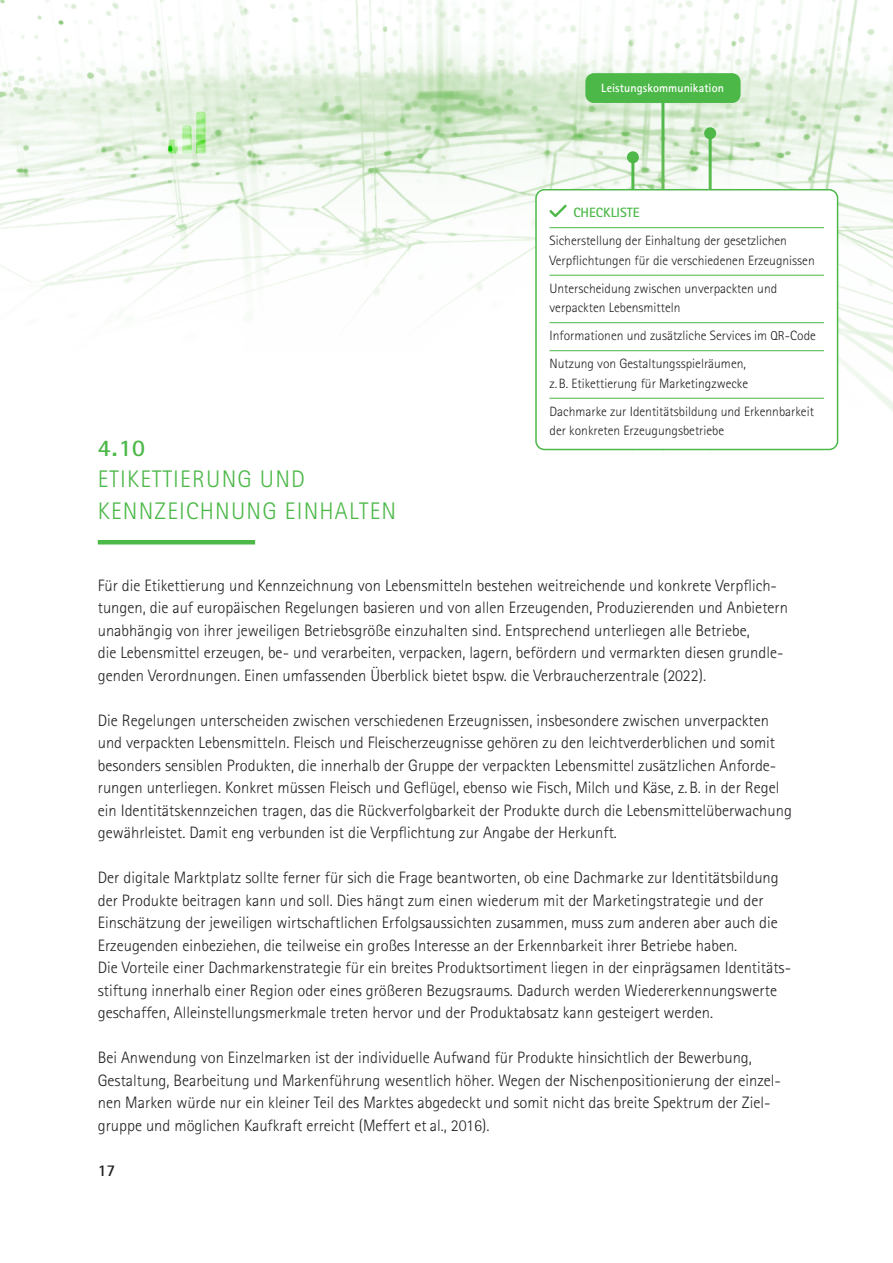
<style>
.page{position:relative;width:893px;height:1263px;background:#fff}
.page>*{position:absolute;margin:0;border:0;box-sizing:border-box;transform-origin:0 0}
.t1{font:300 24px/31.5px "Rotis Sans Serif Std";letter-spacing:.05em;color:#4cb848}
.t2{font:700 24px "Rotis Sans Serif Std";color:#4cb848}
.t3{font:300 16.5px/22.5px "Rotis Sans Serif Std";color:#231f20}
.t4{font:700 16.5px "Rotis Sans Serif Std";color:#231f20}
.t5{font:300 13.5px/28px "Rotis Sans Serif Std";color:#231f20}
.t6{font:700 12px "Rotis Sans Serif Std";letter-spacing:.005em;color:#fff}
.s1{font-weight:700;color:#4cb848}
.s2{font-size:12.9px}
</style>
<div class="page">
<img style="left:0;top:0;width:893px;height:163px">
<hr style="left:98px;top:540px;width:157px;height:4px;background:#4cb848">
<svg style="left:168px;top:112px;width:38px;height:41px;background:#c4edb7"></svg>
<svg style="left:627px;top:151px;width:12px;height:12px"></svg>
<hr style="left:661px;top:100px;width:3px;height:356px;background:#fff">
<hr style="left:709px;top:133px;width:3px;height:321px;background:#fff">
<svg style="left:704px;top:127px;width:12px;height:12px"></svg>
<hr style="left:549px;top:227px;width:275px;height:1px;background:#4cb848">
<hr style="left:549px;top:275px;width:275px;height:1px;background:#4cb848">
<hr style="left:549px;top:322px;width:275px;height:1px;background:#4cb848">
<hr style="left:549px;top:350px;width:275px;height:1px;background:#4cb848">
<hr style="left:549px;top:398px;width:275px;height:1px;background:#4cb848">
<svg style="left:549px;top:204px;width:18px;height:13px"></svg>
<div style="left:535px;top:189px;width:303px;height:261px;border:2px solid #4cb848;border-radius:9px"></div>
<div style="left:585px;top:73px;width:156px;height:30px;background:#4cb848;border-radius:9px"></div>
<p class="t6" style="left:601px;top:81px;width:124px">Leistungskommunikation</p>
<p class="t2" style="left:98px;top:432px;width:49px">4.10</p>
<h2 class="t1" style="left:98px;top:463px;width:300px">ETIKETTIERUNG UND<br>KENNZEICHNUNG EINHALTEN</h2>
<p class="t5" style="left:549px;top:198px;width:239px;text-indent:24px"><span class="s1">CHECKLISTE<br></span>Sicherstellung der Einhaltung der gesetzlichen</p>
<p class="t5" style="left:549px;top:246px;width:267px">Verpfichtungen für die verschiedenen Erzeugnissen<br>Unterscheidung zwischen unverpackten und</p>
<p class="t5" style="left:549px;top:293px;width:268px">verpackten Lebensmitteln<br>Informationen und zusätzliche Services im <span class="s2">QR</span>-Code<br>Nutzung von Gestaltungsspielräumen,</p>
<p class="t5" style="left:549px;top:369px;width:266px">z. B. Etikettierung für Marketingzwecke<br>Dachmarke zur Identitätsbildung und Erkennbarkeit</p>
<p class="t5" style="left:549px;top:416px;width:176px">der konkreten Erzeugungsbetriebe</p>
<p class="t3" style="left:98px;top:574px;width:692px">Für die Etikettierung und Kennzeichnung von Lebensmitteln bestehen weitreichende und konkrete Verpfich&shy;tungen, die auf europäischen Regelungen basieren und von allen Erzeugenden, Produzierenden und Anbietern unabhängig von ihrer jeweiligen Betriebsgröße einzuhalten sind. Entsprechend unterliegen alle Betriebe,<br>die Lebensmittel erzeugen, be- und verarbeiten, verpacken, lagern, befördern und vermarkten diesen grundle&shy;genden Verordnungen. Einen umfassenden Überblick bietet bspw. die Verbraucherzentrale (2022).</p>
<p class="t3" style="left:98px;top:709px;width:696px">Die Regelungen unterscheiden zwischen verschiedenen Erzeugnissen, insbesondere zwischen unverpackten und verpackten Lebensmitteln. Fleisch und Fleischerzeugnisse gehören zu den leichtverderblichen und somit besonders sensiblen Produkten, die innerhalb der Gruppe der verpackten Lebensmittel zusätzlichen Anforde&shy;rungen unterliegen. Konkret müssen Fleisch und Gefügel, ebenso wie Fisch, Milch und Käse, z. B. in der Regel ein Identitätskennzeichen tragen, das die Rückverfolgbarkeit der Produkte durch die Lebensmittelüberwachung gewährleistet. Damit eng verbunden ist die Verpfichtung zur Angabe der Herkunft.</p>
<p class="t3" style="left:98px;top:866px;width:695px">Der digitale Marktplatz sollte ferner für sich die Frage beantworten, ob eine Dachmarke zur Identitätsbildung der Produkte beitragen kann und soll. Dies hängt zum einen wiederum mit der Marketingstrategie und der Einschätzung der jeweiligen wirtschaftlichen Erfolgsaussichten zusammen, muss zum anderen aber auch die Erzeugenden einbeziehen, die teilweise ein großes Interesse an der Erkennbarkeit ihrer Betriebe haben.<br>Die Vorteile einer Dachmarkenstrategie für ein breites Produktsortiment liegen in der einprägsamen Identitäts&shy;stiftung innerhalb einer Region oder eines größeren Bezugsraums. Dadurch werden Wiedererkennungswerte geschaffen, Alleinstellungsmerkmale treten hervor und der Produktabsatz kann gesteigert werden.</p>
<p class="t3" style="left:98px;top:1046px;width:685px">Bei Anwendung von Einzelmarken ist der individuelle Aufwand für Produkte hinsichtlich der Bewerbung, Gestaltung, Bearbeitung und Markenführung wesentlich höher. Wegen der Nischenpositionierung der einzel&shy;nen Marken würde nur ein kleiner Teil des Marktes abgedeckt und somit nicht das breite Spektrum der Ziel&shy;gruppe und möglichen Kaufkraft erreicht (Meffert et al., 2016).</p>
<p class="t4" style="left:98px;top:1160px;width:19px">17</p>
</div>
